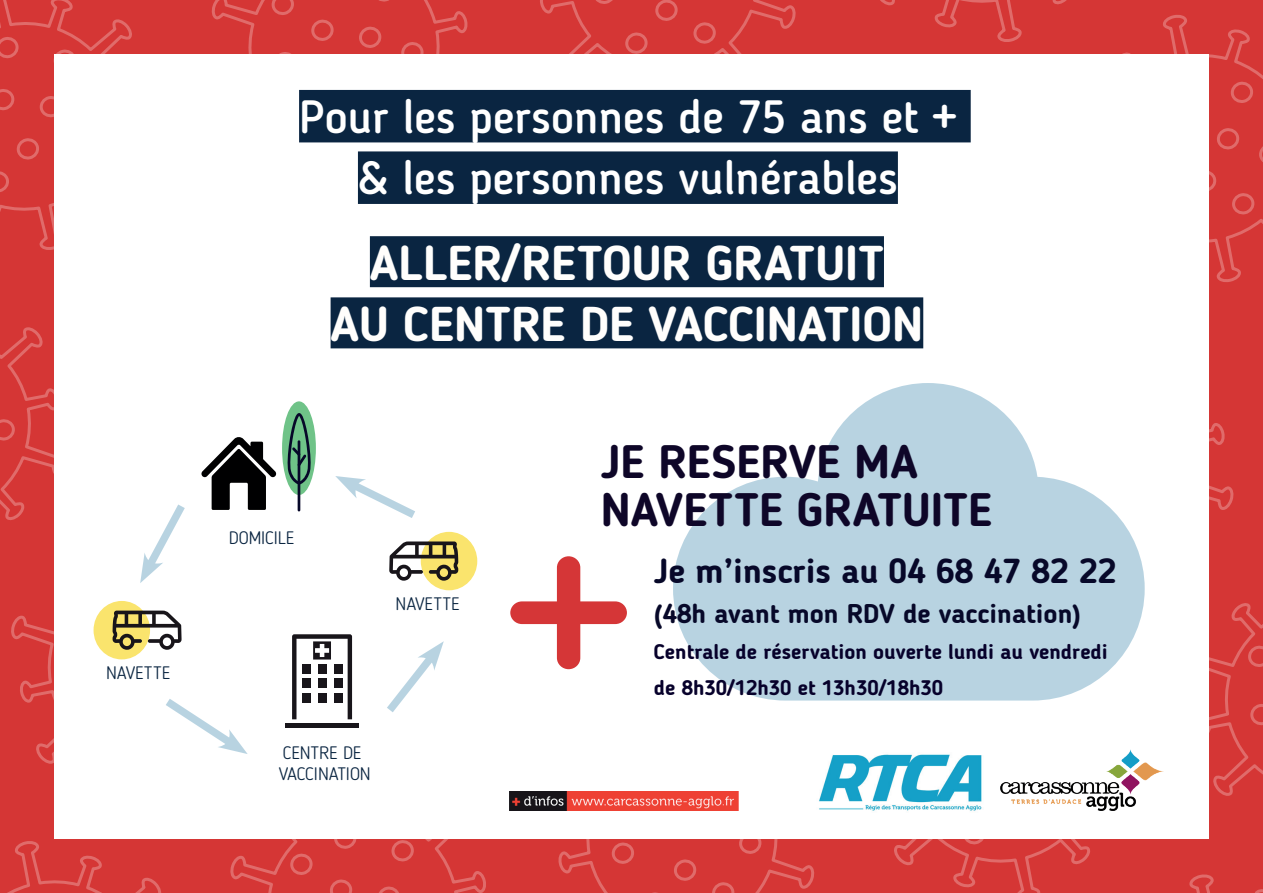
<style>
.page{position:relative;width:1263px;height:893px;background:#d53635}
.page>*{position:absolute;margin:0;border:0;box-sizing:border-box;transform-origin:0 0}
.t1{font:700 48.6px/61.2px "Blogger Sans";color:#fffefc;text-align:center}
.t2{font:700 46.8px/48.6px "Blogger Sans";letter-spacing:.005em;color:#0e0628}
.t3{font:500 46.5px/61.5px "Blogger Sans";color:#fff;text-align:center}
.t4{font:700 34.5px "Blogger Sans";color:#070829}
.t5{font:700 27px "Blogger Sans";color:#070829}
.t6{font:700 21px/36px "Blogger Sans";color:#07012b}
.t7{font:300 18px/21.6px "Blogger Sans";color:#0a2541}
</style>
<div class="page">
<svg style="left:0;top:0;width:132px;height:250px"></svg>
<svg style="left:211px;top:0;width:257px;height:54px"></svg>
<svg style="left:540px;top:0;width:256px;height:54px"></svg>
<svg style="left:880px;top:0;width:187px;height:42px"></svg>
<svg style="left:1066px;top:13px;width:197px;height:269px"></svg>
<svg style="left:0;top:327px;width:54px;height:193px"></svg>
<svg style="left:11px;top:615px;width:43px;height:149px"></svg>
<svg style="left:1209px;top:423px;width:25px;height:87px"></svg>
<svg style="left:230px;top:839px;width:256px;height:54px"></svg>
<svg style="left:558px;top:839px;width:256px;height:54px"></svg>
<svg style="left:894px;top:839px;width:196px;height:54px"></svg>
<svg style="left:1209px;top:603px;width:54px;height:193px"></svg>
<svg style="left:7px;top:841px;width:154px;height:52px"></svg>
<svg style="left:1189px;top:874px;width:74px;height:19px"></svg>
<div style="left:54px;top:54px;width:1155px;height:785px;background:#fff"></div>
<svg style="left:673px;top:383px;width:472px;height:318px;fill:#b8d3e1"></svg>
<div style="left:370px;top:236px;width:514px;height:51px;background:#0a2541"></div>
<div style="left:331px;top:297px;width:592px;height:51px;background:#0a2541"></div>
<svg style="left:510px;top:556px;width:117px;height:113px"></svg>
<div style="left:94px;top:601px;width:56px;height:58px;background:#fae46d;border-radius:50%"></div>
<svg style="left:113px;top:611px;width:69px;height:39px"></svg>
<div style="left:282px;top:401px;width:34px;height:94px;background:#6fc388;border-radius:50%"></div>
<hr style="left:298px;top:440px;width:2px;height:71px;background:#070829">
<svg style="left:286px;top:413px;width:27px;height:72px"></svg>
<svg style="left:201px;top:437px;width:75px;height:73px"></svg>
<div style="left:285px;top:723px;width:74px;height:5px;background:#18151a"></div>
<svg style="left:292px;top:634px;width:60px;height:85px"></svg>
<svg style="left:140px;top:504px;width:45px;height:79px"></svg>
<svg style="left:166px;top:699px;width:82px;height:55px"></svg>
<svg style="left:387px;top:641px;width:57px;height:71px"></svg>
<div style="left:421px;top:532px;width:56px;height:58px;background:#fae46d;border-radius:50%"></div>
<svg style="left:389px;top:541px;width:69px;height:40px"></svg>
<svg style="left:335px;top:476px;width:80px;height:42px"></svg>
<div style="left:299px;top:90px;width:672px;height:52px;background:#0a2541"></div>
<div style="left:358px;top:151px;width:540px;height:53px;background:#0a2541"></div>
<img style="left:819px;top:754px;width:163px;height:57px">
<img style="left:1000px;top:749px;width:163px;height:62px">
<img style="left:510px;top:791px;width:229px;height:20px">
<p class="t7" style="left:106px;top:662px;width:65px">NAVETTE</p>
<h3 class="t3" style="left:299px;top:86px;width:659px">Pour les personnes de 75 ans et + &amp; les personnes vulnérables</h3>
<h1 class="t1" style="left:331px;top:232px;width:594px">ALLER/RETOUR GRATUIT<br>AU CENTRE DE VACCINATION</h1>
<p class="t7" style="left:229px;top:527px;width:67px">DOMICILE</p>
<p class="t7" style="left:396px;top:593px;width:65px">NAVETTE</p>
<h2 class="t2" style="left:601px;top:437px;width:393px">JE RESERVE MA<br>NAVETTE GRATUITE</h2>
<h3 class="t4" style="left:654px;top:550px;width:464px">Je m’inscris au 04 68 47 82 22</h3>
<p class="t5" style="left:654px;top:597px;width:429px">(48h avant mon RDV de vaccination)</p>
<p class="t6" style="left:654px;top:633px;width:455px">Centrale de réservation ouverte lundi au vendredi de 8h30/12h30 et 13h30/18h30</p>
<p class="t7" style="left:279px;top:741px;width:93px">CENTRE DE<br>VACCINATION</p>
</div>
